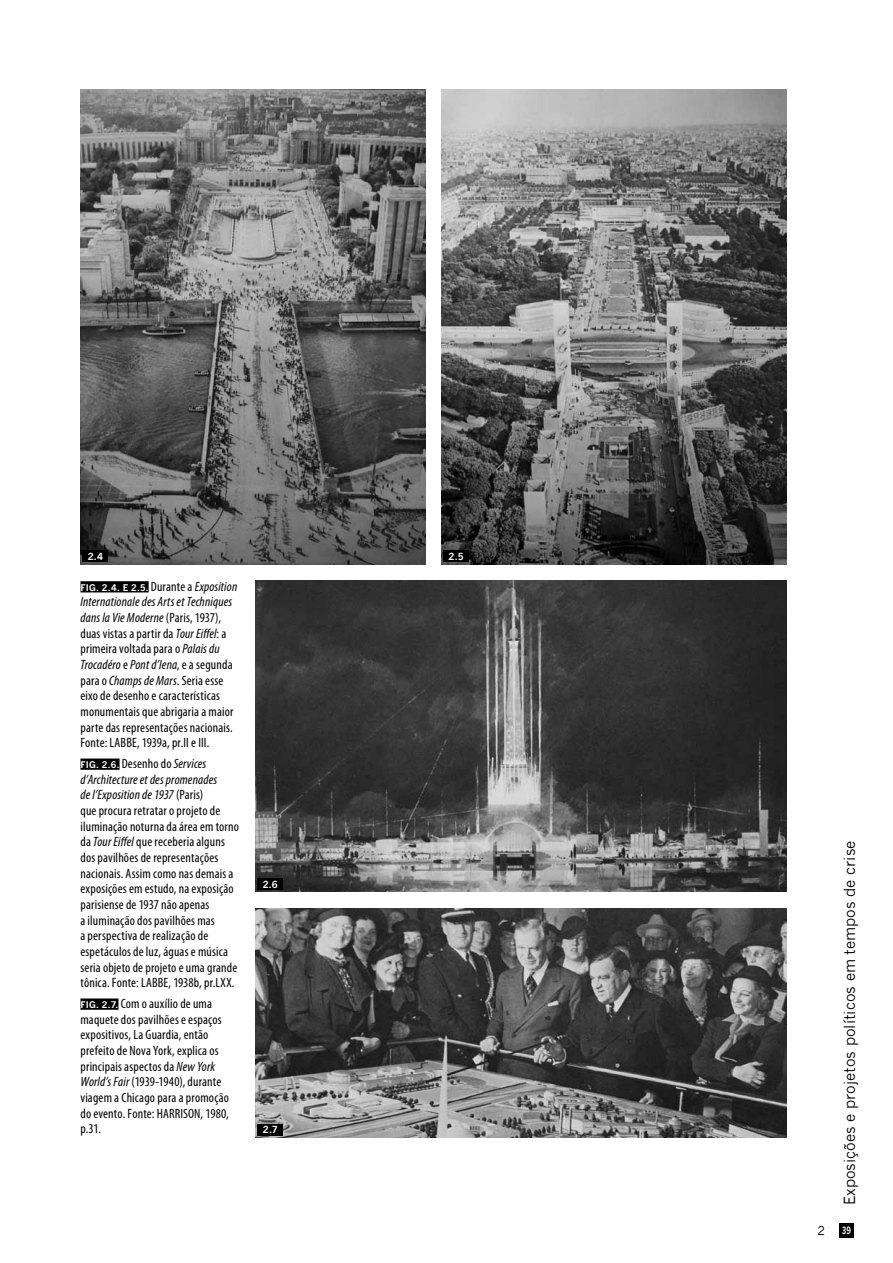
<style>
.page{position:relative;width:893px;height:1263px;background:#fff}
.page>*{position:absolute;margin:0;border:0;box-sizing:border-box;transform-origin:0 0}
.t1{font:15px "News Gothic";color:#000}
.t2{font:condensed 13.5px/15.6px "Myriad Pro";letter-spacing:.01em;color:#000}
.t3{font:12px "News Gothic";color:#000}
.t4{font:700 9.75px "News Gothic";color:#fff;scale:.75 1}
.t5{font:700 9.6px "News Gothic";color:#fff}
.t6{font:700 9px "News Gothic";color:#fff}
.s1{font-family:"Myriad Pro";font-weight:400;font-stretch:condensed;font-size:13.5px;color:#000}
.s2{font-family:"Myriad Pro";font-weight:400;font-style:italic;font-stretch:condensed;font-size:13.5px;color:#000}
.s3{font-style:italic}
.s4{font-family:"News Gothic";font-weight:700;font-stretch:normal;font-size:9px;color:#fff}
</style>
<div class="page">
<div style="left:839px;top:1223px;width:15px;height:15px;background:#000"></div>
<img style="left:80px;top:89px;width:346px;height:475px">
<img style="left:441px;top:89px;width:346px;height:475px">
<img style="left:255px;top:581px;width:532px;height:311px">
<img style="left:255px;top:908px;width:532px;height:229px">
<div style="left:80px;top:581px;width:69px;height:11px;background:#000"></div>
<div style="left:80px;top:758px;width:40px;height:12px;background:#000"></div>
<div style="left:80px;top:998px;width:38px;height:12px;background:#000"></div>
<div style="left:83px;top:551px;width:25px;height:11px;background:#000"></div>
<div style="left:444px;top:551px;width:25px;height:11px;background:#000"></div>
<div style="left:258px;top:878px;width:25px;height:12px;background:#000"></div>
<div style="left:258px;top:1124px;width:25px;height:11px;background:#000"></div>
<p class="t5" style="left:88px;top:551px;width:17px">2.4</p>
<p class="t5" style="left:449px;top:551px;width:17px">2.5</p>
<p class="t6" style="left:80px;top:582px;width:158px">Fig. 2.4. e 2.5. <span class="s1">Durante a</span> <span class="s2">Exposition</span></p>
<p class="t2" style="left:80px;top:594px;width:154px"><span class="s3">Internationale des Arts et Techniques dans la Vie Moderne</span> (Paris, 1937), duas vistas a partir da <span class="s3">Tour Eiffel</span>: a primeira voltada para o <span class="s3">Palais du Trocadéro</span> e <span class="s3">Pont d’Iena</span>, e a segunda para o <span class="s3">Champs de Mars</span>. Seria esse eixo de desenho e características monumentais que abrigaria a maior parte das representações nacionais.<br>Fonte: LABBE, 1939a, pr.II e III.</p>
<p class="t2" style="left:80px;top:756px;width:160px"><span class="s4">Fig. 2.6.</span> Desenho do <span class="s3">Services d’Architecture et des promenades<br>de l’Exposition de 1937</span> (Paris)<br>que procura retratar o projeto de iluminação noturna da área em torno da <span class="s3">Tour Eiffel</span> que receberia alguns dos pavilhões de representações nacionais. Assim como nas demais a exposições em estudo, na exposição parisiense de 1937 não apenas<br>a iluminação dos pavilhões mas<br>a perspectiva de realização de espetáculos de luz, águas e música seria objeto de projeto e uma grande tônica. Fonte: LABBE, 1938b, pr.LXX.</p>
<p class="t2" style="left:80px;top:995px;width:150px"><span class="s4">Fig. 2.7.</span> Com o auxílio de uma maquete dos pavilhões e espaços expositivos, La Guardia, então prefeito de Nova York, explica os principais aspectos da <span class="s3">New York<br>World’s Fair</span> (1939-1940), durante viagem a Chicago para a promoção do evento. Fonte: HARRISON, 1980, p.31.</p>
<p class="t5" style="left:263px;top:878px;width:17px">2.6</p>
<p class="t5" style="left:263px;top:1124px;width:17px">2.7</p>
<p class="t1" style="left:841px;top:1205px;width:366px;rotate:-90deg">Exposições e projetos políticos em tempos de crise</p>
<p class="t3" style="left:817px;top:1224px;width:9px">2</p>
<p class="t4" style="left:842px;top:1225px;width:14px">39</p>
</div>
